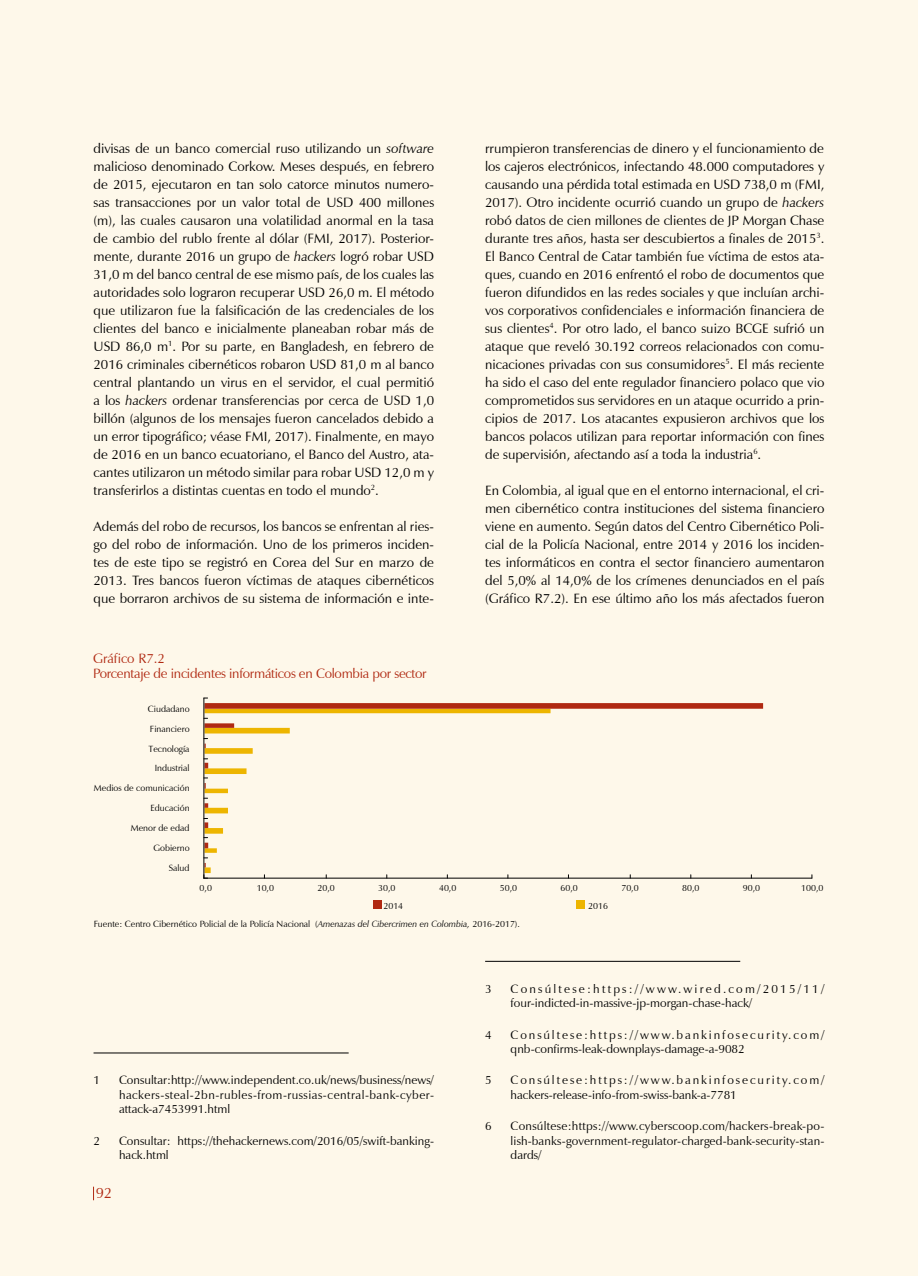
<style>
.page{position:relative;width:918px;height:1276px;background:#fff}
.page>*{position:absolute;margin:0;border:0;box-sizing:border-box;transform-origin:0 0}
.t1{font:15px "Zapf Humanist 601 BT";color:#b02912}
.t2{font:13.5px/18px "Zapf Humanist 601 BT";color:#000;text-align:justify}
.t3{font:13.5px/15px "Zapf Humanist 601 BT";letter-spacing:-.02em;color:#b02912}
.t4{font:12px/14.4px "Zapf Humanist 601 BT";color:#000;text-align:justify}
.t5{font:12px/14.4px "Zapf Humanist 601 BT";letter-spacing:.16em;color:#000}
.t6{font:9px "Zapf Humanist 601 BT";color:#000}
.s1{font-style:italic}
</style>
<div class="page">
<div style="left:0;top:0;width:917px;height:1276px;background:#fef8ea"></div>
<svg style="left:93px;top:1186px;width:1px;height:14px"></svg>
<hr style="left:94px;top:1052px;width:255px;height:1px;background:#000">
<hr style="left:485px;top:961px;width:255px;height:1px;background:#000">
<svg style="left:205px;top:703px;width:558px;height:164px"></svg>
<hr style="left:204px;top:878px;width:608px;height:1px;background:#000">
<hr style="left:204px;top:698px;width:1px;height:180px;background:#000">
<div style="left:373px;top:900px;width:8px;height:9px;background:#b02912"></div>
<div style="left:577px;top:900px;width:8px;height:9px;background:#edb500"></div>
<p class="t2" style="left:94px;top:139px;width:342px">divisas de un banco comercial ruso utilizando un <span class="s1">software </span>malicioso denominado Corkow. Meses después, en febrero de 2015, ejecutaron en tan solo catorce minutos numero&shy;sas transacciones por un valor total de USD 400 millones (m), las cuales causaron una volatilidad anormal en la tasa de cambio del rublo frente al dólar (FMI, 2017). Posterior&shy;mente, durante 2016 un grupo de <span class="s1">hackers</span> logró robar USD 31,0 m del banco central de ese mismo país, de los cuales las autoridades solo lograron recuperar USD 26,0 m. El método que utilizaron fue la falsificación de las credenciales de los clientes del banco e inicialmente planeaban robar más de USD 86,0 m<sup>1</sup>. Por su parte, en Bangladesh, en febrero de 2016 criminales cibernéticos robaron USD 81,0 m al banco central plantando un virus en el servidor, el cual permitió a los <span class="s1">hackers</span> ordenar transferencias por cerca de USD 1,0 billón (algunos de los mensajes fueron cancelados debido a un error tipográfico; véase FMI, 2017). Finalmente, en mayo de 2016 en un banco ecuatoriano, el Banco del Austro, ata&shy;cantes utilizaron un método similar para robar USD 12,0 m y transferirlos a distintas cuentas en todo el mundo<sup>2</sup>.</p>
<p class="t2" style="left:94px;top:517px;width:342px">Además del robo de recursos, los bancos se enfrentan al ries&shy;go del robo de información. Uno de los primeros inciden&shy;tes de este tipo se registró en Corea del Sur en marzo de 2013. Tres bancos fueron víctimas de ataques cibernéticos que borraron archivos de su sistema de información e inte-</p>
<p class="t3" style="left:93px;top:651px;width:335px">Gráfico R7.2<br>Porcentaje de incidentes informáticos en Colombia por sector</p>
<p class="t6" style="left:148px;top:703px;width:43px">Ciudadano</p>
<p class="t6" style="left:150px;top:723px;width:41px">Financiero</p>
<p class="t6" style="left:148px;top:743px;width:43px">Tecnología</p>
<p class="t6" style="left:155px;top:763px;width:36px">Industrial</p>
<p class="t6" style="left:94px;top:782px;width:97px">Medios de comunicación</p>
<p class="t6" style="left:150px;top:802px;width:41px">Educación</p>
<p class="t6" style="left:131px;top:822px;width:60px">Menor de edad</p>
<p class="t6" style="left:154px;top:842px;width:37px">Gobierno</p>
<p class="t6" style="left:169px;top:862px;width:22px">Salud</p>
<p class="t2" style="left:485px;top:139px;width:341px">rrumpieron transferencias de dinero y el funcionamiento de los cajeros electrónicos, infectando 48.000 computadores y causando una pérdida total estimada en USD 738,0 m (FMI, 2017). Otro incidente ocurrió cuando un grupo de <span class="s1">hackers </span>robó datos de cien millones de clientes de JP Morgan Chase durante tres años, hasta ser descubiertos a finales de 2015<sup>3</sup>.<br>El Banco Central de Catar también fue víctima de estos ata&shy;ques, cuando en 2016 enfrentó el robo de documentos que fueron difundidos en las redes sociales y que incluían archi&shy;vos corporativos confidenciales e información financiera de sus clientes<sup>4</sup>. Por otro lado, el banco suizo BCGE sufrió un ataque que reveló 30.192 correos relacionados con comu&shy;nicaciones privadas con sus consumidores<sup>5</sup>. El más reciente ha sido el caso del ente regulador financiero polaco que vio comprometidos sus servidores en un ataque ocurrido a prin&shy;cipios de 2017. Los atacantes expusieron archivos que los bancos polacos utilizan para reportar información con fines de supervisión, afectando así a toda la industria<sup>6</sup>.</p>
<p class="t2" style="left:485px;top:481px;width:341px">En Colombia, al igual que en el entorno internacional, el cri&shy;men cibernético contra instituciones del sistema financiero viene en aumento. Según datos del Centro Cibernético Poli&shy;cial de la Policía Nacional, entre 2014 y 2016 los inciden&shy;tes informáticos en contra el sector financiero aumentaron del 5,0% al 14,0% de los crímenes denunciados en el país (Gráfico R7.2). En ese último año los más afectados fueron</p>
<p class="t6" style="left:200px;top:883px;width:14px">0,0</p>
<p class="t6" style="left:257px;top:883px;width:19px">10,0</p>
<p class="t6" style="left:318px;top:883px;width:19px">20,0</p>
<p class="t6" style="left:378px;top:883px;width:19px">30,0</p>
<p class="t6" style="left:439px;top:883px;width:19px">40,0</p>
<p class="t6" style="left:500px;top:883px;width:19px">50,0</p>
<p class="t6" style="left:561px;top:883px;width:19px">60,0</p>
<p class="t6" style="left:621px;top:883px;width:19px">70,0</p>
<p class="t6" style="left:682px;top:883px;width:19px">80,0</p>
<p class="t6" style="left:743px;top:883px;width:19px">90,0</p>
<p class="t6" style="left:801px;top:883px;width:24px">100,0</p>
<p class="t6" style="left:383px;top:900px;width:21px">2014</p>
<p class="t6" style="left:588px;top:900px;width:21px">2016</p>
<p class="t6" style="left:94px;top:918px;width:428px">Fuente: Centro Cibernético Policial de la Policía Nacional (<span class="s1">Amenazas del Cibercrimen en Colombia,</span> 2016-2017).</p>
<p class="t4" style="left:94px;top:1073px;width:8px">1</p>
<p class="t4" style="left:119px;top:1073px;width:317px">Consultar:http://www.independent.co.uk/news/business/news/ hackers-steal-2bn-rubles-from-russias-central-bank-cyber&shy;attack-a7453991.html</p>
<p class="t4" style="left:94px;top:1133px;width:8px">2</p>
<p class="t4" style="left:119px;top:1133px;width:317px">Consultar: https://thehackernews.com/2016/05/swift-banking&shy;hack.html</p>
<p class="t1" style="left:96px;top:1184px;width:18px">92</p>
<p class="t4" style="left:485px;top:981px;width:8px">3</p>
<p class="t4" style="left:511px;top:981px;width:315px">Consúltese:https://www.wired.com/2015/11/ four-indicted-in-massive-jp-morgan-chase-hack/</p>
<p class="t4" style="left:485px;top:1027px;width:8px">4</p>
<p class="t5" style="left:511px;top:1027px;width:315px">Consúltese:https://www.bankinfosecurity.com/ qnb-confirms-leak-downplays-damage-a-9082</p>
<p class="t4" style="left:485px;top:1073px;width:8px">5</p>
<p class="t5" style="left:511px;top:1073px;width:315px">Consúltese:https://www.bankinfosecurity.com/ hackers-release-info-from-swiss-bank-a-7781</p>
<p class="t4" style="left:485px;top:1119px;width:8px">6</p>
<p class="t4" style="left:511px;top:1119px;width:315px">Consúltese:https://www.cyberscoop.com/hackers-break-po&shy;lish-banks-government-regulator-charged-bank-security-stan&shy;dards/</p>
</div>
